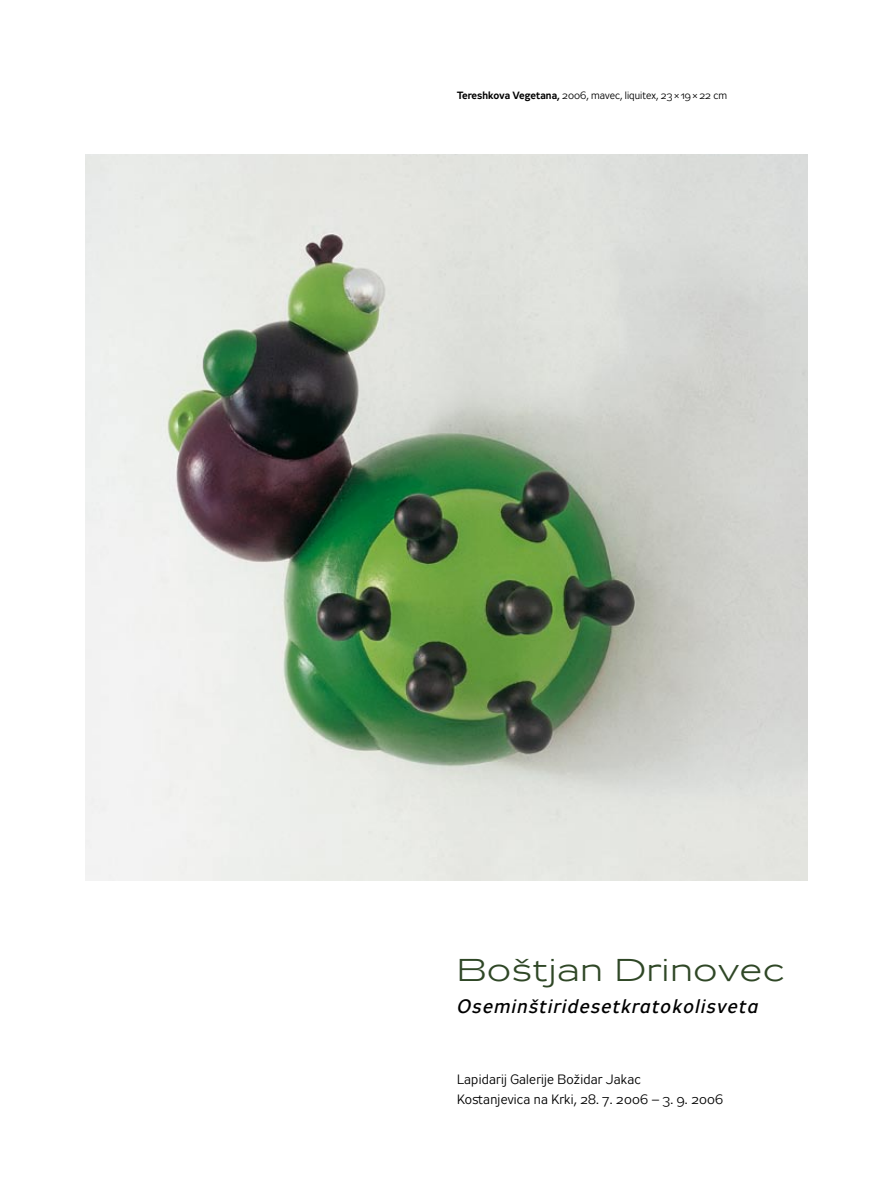
<style>
.page{position:relative;width:893px;height:1191px;background:#fff}
.page>*{position:absolute;margin:0;border:0;box-sizing:border-box;transform-origin:0 0}
.t1{font:31.5px "Zeppelin 41";letter-spacing:.03em;color:#2f4726}
.t2{font:italic 19.2px "Zeppelin 32";letter-spacing:.07em;color:#000}
.t3{font:13.5px/20.1px "Zeppelin 31";letter-spacing:.02em;color:#000}
.t4{font:10.5px "Zeppelin 31";letter-spacing:.005em;color:#000}
.s1{font-weight:700}
</style>
<div class="page">
<img style="left:85px;top:155px;width:723px;height:725px">
<p class="t4" style="left:457px;top:89px;width:272px"><span class="s1">Tereshkova Vegetana,</span> 2006, mavec, liquitex, 23×19×22 cm</p>
<h1 class="t1" style="left:457px;top:953px;width:329px">Boštjan Drinovec</h1>
<h2 class="t2" style="left:457px;top:996px;width:302px">Oseminštiridesetkratokolisveta</h2>
<p class="t3" style="left:457px;top:1070px;width:268px">Lapidarij Galerije Božidar Jakac<br>Kostanjevica na Krki, 28. 7. 2006 – 3. 9. 2006</p>
</div>
